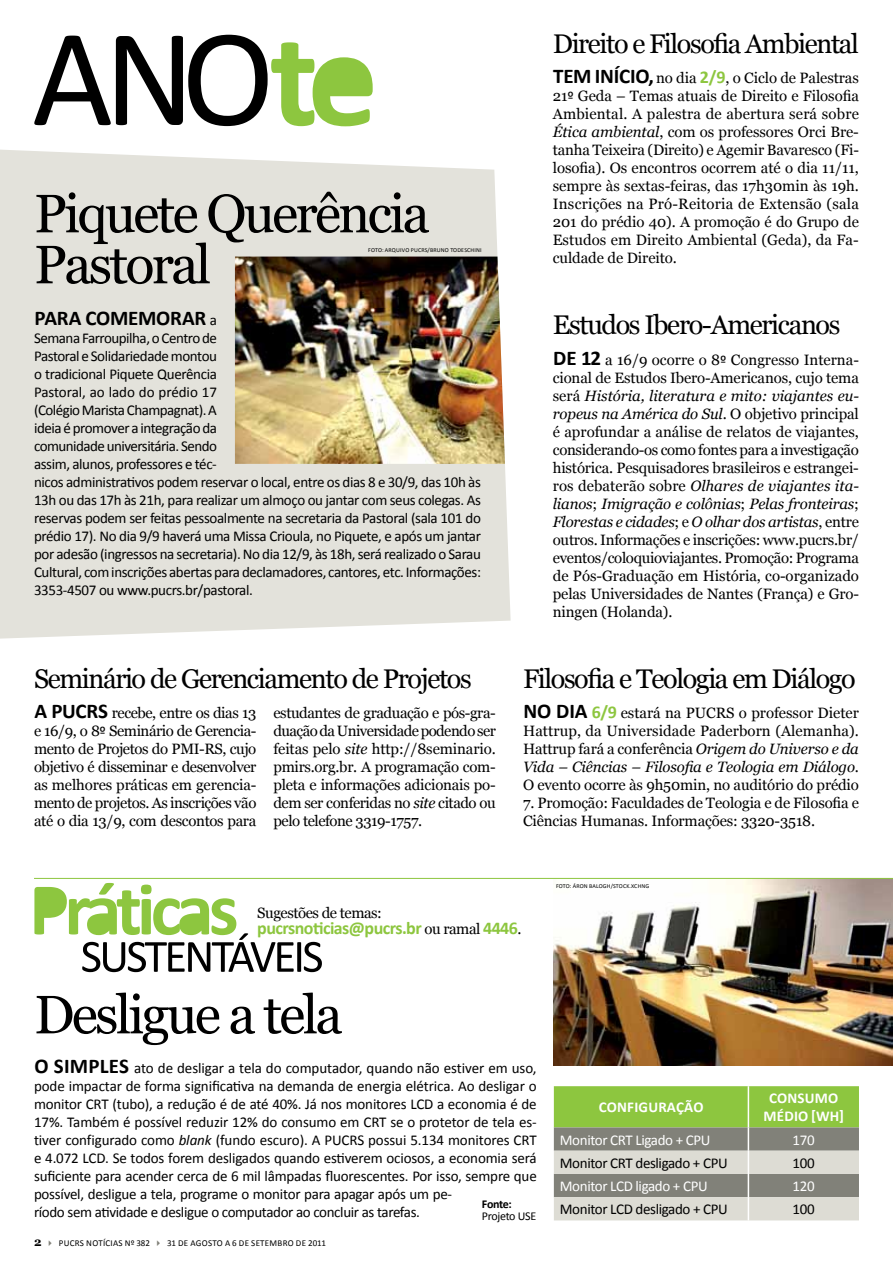
<style>
.page{position:relative;width:893px;height:1263px;background:#fff}
.page>*{position:absolute;margin:0;border:0;box-sizing:border-box;transform-origin:0 0}
.t1{font:54px/51px "Georgia";letter-spacing:-.05em;color:#000}
.t2{font:27px "Georgia";letter-spacing:-.05em;color:#000}
.t3{font:700 21px "Calibri";letter-spacing:-.01em;color:#000}
.t4{font:700 18px "Calibri";letter-spacing:-.03em;color:#8dc63f}
.t5{font:15px/18px "Georgia";letter-spacing:-.01em;color:#000;text-align:justify}
.t6{font:15px/18px "Calibri";letter-spacing:-.025em;color:#000}
.t7{font:15px "Calibri";letter-spacing:-.025em;color:#fff}
.t8{font:700 15px/18px "Calibri";letter-spacing:.015em;color:#fff;text-align:center}
.t9{font:15px "Georgia";letter-spacing:-.03em;color:#000}
.t10{font:12px "Calibri";letter-spacing:-.025em;color:#000}
.t11{font:700 12px "Calibri";color:#000}
.t12{font:9px "Calibri";letter-spacing:.02em;color:#000}
.t13{font:6px "Calibri";letter-spacing:.03em;color:#000}
.s1{font-weight:400;font-size:15px}
.s2{font-family:"Calibri"}
.s3{font-style:italic}
.s4{font-family:"Calibri";font-weight:700;font-size:21px}
.s5{font-family:"Calibri";font-weight:700;font-size:18px;color:#8dc63f}
.s6{font-family:"Georgia";font-weight:400;font-size:15px;color:#000}
.s7{font-weight:700;font-size:21px}
.s8{font-family:"Georgia";font-weight:700;font-size:12px}
.s9{color:#818179}
</style>
<div class="page">
<img style="left:554px;top:879px;width:339px;height:186px">
<div style="left:0;top:150px;width:511px;height:489px;background:#e3e2db"></div>
<img style="left:235px;top:257px;width:270px;height:207px">
<svg style="left:34px;top:35px;width:339px;height:91px"></svg>
<svg style="left:34px;top:883px;width:288px;height:89px"></svg>
<hr style="left:34px;top:878px;width:859px;height:1px;background:#8dc63f">
<svg style="left:554px;top:1086px;width:305px;height:134px;background:#a5b687"></svg>
<h1 class="t1" style="left:34px;top:189px;width:397px">Piquete Querência<br>Pastoral</h1>
<h3 class="t3" style="left:34px;top:305px;width:184px">PARA COMEMORAR <span class="s1">a</span></h3>
<p class="t6" style="left:34px;top:329px;width:448px">Semana Farroupilha, o Centro de<br>Pastoral e Solidariedade montou<br>o tradicional Piquete Querência<br>Pastoral, ao lado do prédio 17<br>(Colégio Marista Champagnat). A<br>ideia é promover a integração da<br>comunidade universitária. Sendo<br>assim, alunos, professores e téc-<br>nicos administrativos podem reservar o local, entre os dias 8 e 30/9, das 10h às 13h ou das 17h às 21h, para realizar um almoço ou jantar com seus colegas. As reservas podem ser feitas pessoalmente na secretaria da Pastoral (sala 101 do prédio 17). No dia 9/9 haverá uma Missa Crioula, no Piquete, e após um jantar por adesão (ingressos na secretaria). No dia 12/9, às 18h, será realizado o Sarau Cultural, com inscrições abertas para declamadores, cantores, etc. Informações:<br>3353-4507 ou www.pucrs.br/pastoral.</p>
<p class="t13" style="left:368px;top:246px;width:5px">Foto</p>
<p class="t13" style="left:382px;top:246px;width:19px">: Arquivo</p>
<p class="t13" style="left:411px;top:246px;width:24px">PUCRS/Bruno</p>
<p class="t13" style="left:450px;top:246px;width:8px">Todesc</p>
<p class="t13" style="left:471px;top:246px;width:7px">hini</p>
<h2 class="t2" style="left:34px;top:662px;width:439px">Seminário de Gerenciamento de Projetos</h2>
<h3 class="t3" style="left:34px;top:698px;width:29px">APUCRS</h3>
<p class="t5" style="left:34px;top:704px;width:224px;text-indent:78px">recebe, entre os dias 13 e 16/9, o 8<span class="s2">º</span> Seminário de Gerencia&shy;mento de Projetos do PMI-RS, cujo objetivo é disseminar e desenvolver as melhores práticas em gerencia&shy;mento de projetos. As inscrições vão até o dia 13/9, com descontos para</p>
<p class="t5" style="left:273px;top:704px;width:224px">estudantes de graduação e pós-gra&shy;duação da Universidade podendo ser feitas pelo <span class="s3">site</span> http://8seminario. pmirs.org.br. A programação com&shy;pleta e informações adicionais po&shy;dem ser conferidas no <span class="s3">site</span> citado ou pelo telefone 3319-1757.</p>
<h2 class="t2" style="left:553px;top:27px;width:308px">Direito e Filosofia Ambiental</h2>
<p class="t5" style="left:553px;top:69px;width:308px"><span class="s4">TEM INÍCIO,</span> no dia <span class="s5">2/9</span>, o Ciclo de Palestras 21<span class="s2">º</span> Geda – Temas atuais de Direito e Filosofia Ambiental. A palestra de abertura será sobre <span class="s3">Ética ambiental</span>, com os professores Orci Bre&shy;tanha Teixeira (Direito) e Agemir Bavaresco (Fi&shy;losofia). Os encontros ocorrem até o dia 11/11, sempre às sextas-feiras, das 17h30min às 19h.<br>Inscrições na Pró-Reitoria de Extensão (sala 201 do prédio 40). A promoção é do Grupo de Estudos em Direito Ambiental (Geda), da Fa&shy;culdade de Direito.</p>
<h2 class="t2" style="left:553px;top:309px;width:289px">Estudos Ibero-Americanos</h2>
<p class="t5" style="left:553px;top:351px;width:308px"><span class="s4">DE 12</span> a 16/9 ocorre o 8<span class="s2">º</span> Congresso Interna&shy;cional de Estudos Ibero-Americanos, cujo tema será <span class="s3">História, literatura e mito: viajantes eu&shy;ropeus na América do Sul</span>. O objetivo principal é aprofundar a análise de relatos de viajantes, considerando-os como fontes para a investigação histórica. Pesquisadores brasileiros e estrangei&shy;ros debaterão sobre <span class="s3">Olhares de viajantes ita&shy;lianos</span>; <span class="s3">Imigração e colônias</span>; <span class="s3">Pelas fronteiras</span>; <span class="s3">Florestas e cidades</span>; e <span class="s3">O olhar dos artistas</span>, entre outros. Informações e inscrições: www.pucrs.br/ eventos/coloquioviajantes. Promoção: Programa de Pós-Graduação em História, co-organizado pelas Universidades de Nantes (França) e Gro&shy;ningen (Holanda).</p>
<h2 class="t2" style="left:523px;top:662px;width:334px">Filosofia e Teologia em Diálogo</h2>
<p class="t5" style="left:523px;top:704px;width:337px"><span class="s4">NO DIA</span> <span class="s5">6/9</span> estará na PUCRS o professor Dieter Hattrup, da Universidade Paderborn (Alemanha).<br>Hattrup fará a conferência <span class="s3">Origem do Universo e da Vida – Ciências – Filosofia e Teologia em Diálogo</span>.<br>O evento ocorre às 9h50min, no auditório do prédio</p>
<p class="t5" style="left:523px;top:794px;width:337px">7. Promoção: Faculdades de Teologia e de Filosofia e<br>Ciências Humanas. Informações: 3320-3518.</p>
<p class="t13" style="left:556px;top:882px;width:5px">Foto</p>
<p class="t13" style="left:570px;top:882px;width:12px">: Áron</p>
<p class="t13" style="left:589px;top:882px;width:5px">Balog</p>
<p class="t13" style="left:607px;top:882px;width:11px">h/stoc</p>
<p class="t13" style="left:626px;top:882px;width:20px">k.xchng</p>
<p class="t9" style="left:257px;top:904px;width:126px">Sugestões de temas:</p>
<p class="t4" style="left:257px;top:917px;width:266px">PUCRSNOTICIAS@PUCRS.BR <span class="s6">ou ramal</span> 4446<span class="s6">.</span></p>
<h1 class="t1" style="left:34px;top:990px;width:310px">Desligue a tela</h1>
<p class="t6" style="left:34px;top:1059px;width:504px"><span class="s7">O SIMPLES</span> ato de desligar a tela do computador, quando não estiver em uso, pode impactar de forma significativa na demanda de energia elétrica. Ao desligar o monitor CRT (tubo), a redução é de até 40%. Já nos monitores LCD a economia é de 17%. Também é possível reduzir 12% do consumo em CRT se o protetor de tela es&shy;tiver configurado como <span class="s3">blank</span> (fundo escuro). A PUCRS possui 5.134 monitores CRT e 4.072 LCD. Se todos forem desligados quando estiverem ociosos, a economia será suficiente para acender cerca de 6 mil lâmpadas fluorescentes. Por isso, sempre que possível, desligue a tela, programe o monitor para apagar após um pe-<br>ríodo sem atividade e desligue o computador ao concluir as tarefas.</p>
<p class="t11" style="left:482px;top:1197px;width:31px">FONTE:</p>
<p class="t10" style="left:482px;top:1209px;width:56px">Projeto USE</p>
<p class="t12" style="left:34px;top:1237px;width:59px"><span class="s8">2</span> <span class="s9">✔</span> PUCRS not</p>
<p class="t12" style="left:103px;top:1237px;width:8px">ícias</p>
<p class="t12" style="left:125px;top:1237px;width:133px">Nº 382 <span class="s9">✔</span> 31 de AGOSTo a 6 de setem</p>
<p class="t12" style="left:278px;top:1237px;width:50px">bro de 2011</p>
<p class="t8" style="left:599px;top:1098px;width:106px">CONFIGURAÇÃO</p>
<p class="t8" style="left:763px;top:1089px;width:82px">CONSUMO<br>MÉDIO [WH]</p>
<p class="t7" style="left:560px;top:1130px;width:152px">Monitor CRT Ligado + CPU</p>
<p class="t7" style="left:793px;top:1130px;width:24px">170</p>
<p class="t6" style="left:560px;top:1154px;width:169px">Monitor CRT desligado + CPU</p>
<p class="t6" style="left:793px;top:1154px;width:24px">100</p>
<p class="t7" style="left:560px;top:1177px;width:149px">Monitor LCD ligado + CPU</p>
<p class="t7" style="left:793px;top:1177px;width:24px">120</p>
<p class="t6" style="left:560px;top:1200px;width:169px">Monitor LCD desligado + CPU</p>
<p class="t6" style="left:793px;top:1200px;width:24px">100</p>
</div>
